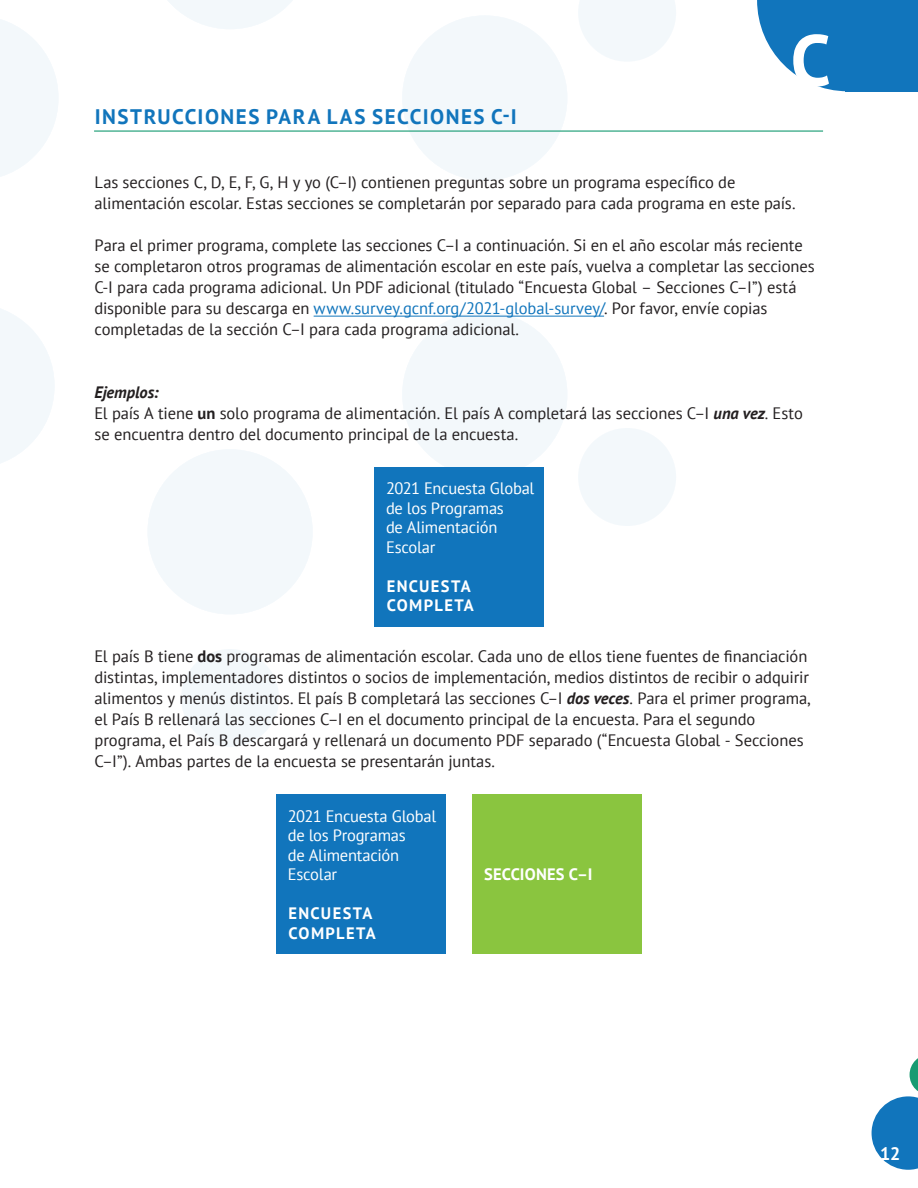
<style>
.page{position:relative;width:918px;height:1188px;background:#fff}
.page>*{position:absolute;margin:0;border:0;box-sizing:border-box;transform-origin:0 0}
.t1{font:700 72px "PT Sans";color:#fff}
.t2{font:700 21px "PT Sans";letter-spacing:.07em;color:#1175bc}
.t3{font:700 18px "PT Sans";color:#fff}
.t4{font:16.5px/21px "PT Sans";letter-spacing:-.005em;color:#231f20}
.t5{font:16.5px/19.5px "PT Sans";letter-spacing:-.015em;color:#fff}
.t6{font:700 16.5px/19.5px "PT Sans";letter-spacing:.075em;color:#fff}
.t7{font:700 16.5px "PT Sans";letter-spacing:.01em;color:#fff}
.s1{color:#1175bc}
.s2{font-weight:700;font-style:italic}
.s3{font-weight:700}
</style>
<div class="page">
<svg style="left:872px;top:1058px;width:46px;height:112px"></svg>
<svg style="left:0;top:19px;width:58px;height:158px"></svg>
<svg style="left:168px;top:0;width:124px;height:29px"></svg>
<div style="left:402px;top:15px;width:165px;height:166px;background:#f3f8fb;border-radius:50%"></div>
<div style="left:402px;top:312px;width:165px;height:165px;background:#f3f8fb;border-radius:50%"></div>
<div style="left:148px;top:449px;width:165px;height:165px;background:#f3f8fb;border-radius:50%"></div>
<svg style="left:0;top:309px;width:54px;height:154px"></svg>
<svg style="left:578px;top:0;width:98px;height:61px"></svg>
<div style="left:578px;top:428px;width:98px;height:98px;background:#f3f8fb;border-radius:50%"></div>
<div style="left:181px;top:649px;width:98px;height:98px;background:#f3f8fb;border-radius:50%"></div>
<hr style="left:314px;top:316px;width:290px;height:1px;background:#1175bc">
<div style="left:374px;top:467px;width:170px;height:159px;background:#1175bc"></div>
<div style="left:276px;top:794px;width:169px;height:160px;background:#1175bc"></div>
<div style="left:472px;top:794px;width:170px;height:160px;background:#8ac53f"></div>
<svg style="left:757px;top:0;width:161px;height:91px"></svg>
<hr style="left:94px;top:130px;width:729px;height:2px;background:#179b72">
<p class="t2" style="left:95px;top:102px;width:423px">INSTRUCCIONES PARA LAS SECCIONES C-I</p>
<h1 class="t1" style="left:791px;top:12px;width:42px">C</h1>
<p class="t4" style="left:94px;top:171px;width:703px">Las secciones C, D, E, F, G, H y yo (C–I) contienen preguntas sobre un programa específico de alimentación escolar. Estas secciones se completarán por separado para cada programa en este país.</p>
<p class="t4" style="left:94px;top:234px;width:722px">Para el primer programa, complete las secciones C–I a continuación. Si en el año escolar más reciente se completaron otros programas de alimentación escolar en este país, vuelva a completar las secciones C-I para cada programa adicional. Un PDF adicional (titulado “Encuesta Global – Secciones C–I”) está disponible para su descarga en <span class="s1">www.survey.gcnf.org/2021-global-survey/</span>. Por favor, envíe copias completadas de la sección C–I para cada programa adicional.</p>
<p class="t4" style="left:94px;top:381px;width:710px"><span class="s2">Ejemplos:<br></span>El país A tiene <span class="s3">un</span> solo programa de alimentación. El país A completará las secciones C–I <span class="s2">una vez</span>. Esto se encuentra dentro del documento principal de la encuesta.</p>
<p class="t5" style="left:386px;top:478px;width:150px">2021 Encuesta Global de los Programas<br>de Alimentación<br>Escolar</p>
<p class="t6" style="left:387px;top:576px;width:89px">ENCUESTA<br>COMPLETA</p>
<p class="t4" style="left:95px;top:646px;width:718px">El país B tiene <span class="s3">dos</span> programas de alimentación escolar. Cada uno de ellos tiene fuentes de financiación distintas, implementadores distintos o socios de implementación, medios distintos de recibir o adquirir alimentos y menús distintos. El país B completará las secciones C–I <span class="s2">dos veces</span>. Para el primer programa, el País B rellenará las secciones C–I en el documento principal de la encuesta. Para el segundo programa, el País B descargará y rellenará un documento PDF separado (“Encuesta Global - Secciones C–I”). Ambas partes de la encuesta se presentarán juntas.</p>
<p class="t5" style="left:288px;top:806px;width:150px">2021 Encuesta Global de los Programas<br>de Alimentación<br>Escolar</p>
<p class="t6" style="left:288px;top:903px;width:89px">ENCUESTA<br>COMPLETA</p>
<p class="t7" style="left:484px;top:863px;width:110px">SECCIONES C–I</p>
<p class="t3" style="left:880px;top:1142px;width:22px">12</p>
</div>
